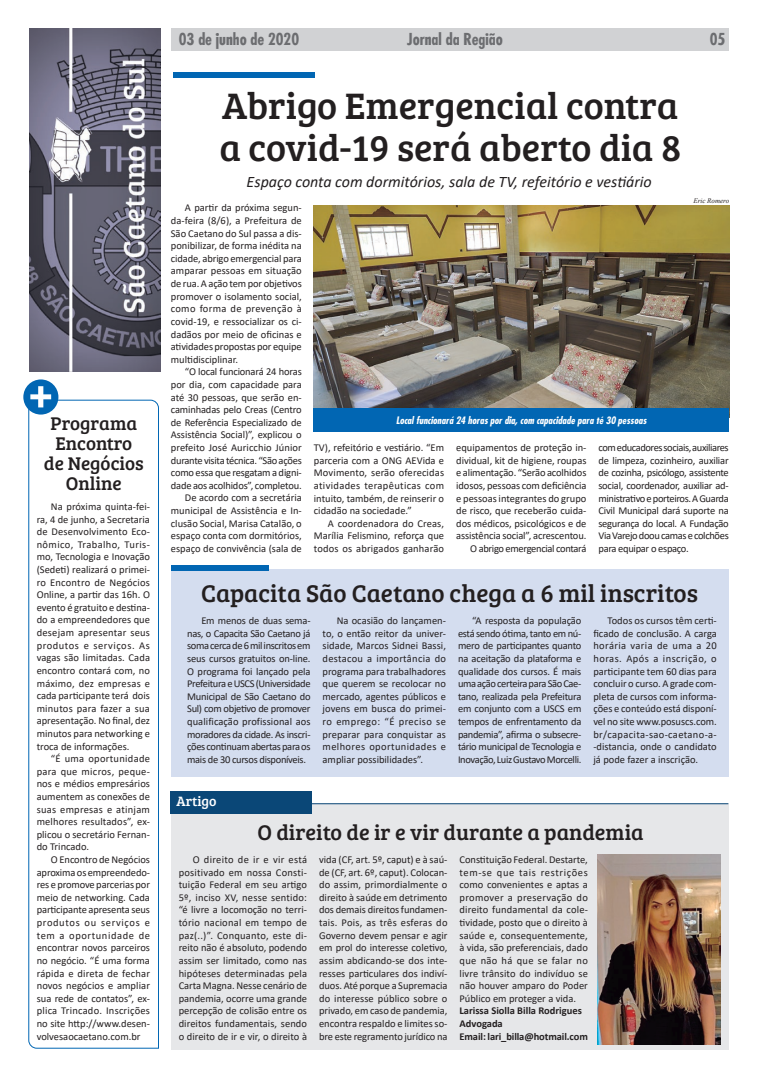
<style>
.page{position:relative;width:757px;height:1078px;background:#fff}
.page>*{position:absolute;margin:0;border:0;box-sizing:border-box;transform-origin:0 0}
.Titulos_peq{font:50.7px "Bree Serif";color:#fff}
.Titulos{font:38px "Bree Serif";color:#231f20}
.Titulos_peq-2{font:25px "Bree Serif";color:#231f20}
.Titulos_peq-3{font:22px "Bree Serif";color:#231f20}
.rapidas{font:19px/20px "Bree Serif";color:#231f20;text-align:center}
.Subtitulos{font:italic 16px "Calibri";color:#231f20}
.Texto{font:700 condensed 16px "Futura";color:#6c6d70}
.Texto-2{font:14px "Bree Serif";color:#fff}
.Texto-3{font:10.5px/12.6px "Calibri";color:#231f20;text-align:justify}
.Texto-4{font:700 10.5px "Calibri";color:#231f20}
.Texto-5{font:10.5px "Calibri";letter-spacing:-.03em;color:#231f20}
.Legendas_novas{font:italic 700 condensed 10px "Futura";color:#fff}
.Crédito{font:italic 7px "Times New Roman";color:#231f20}
</style>
<div class="page">
<div style="left:171px;top:569px;width:558px;height:208px;background:#d4ddef"></div>
<div style="left:171px;top:565px;width:97px;height:6px;background:#0166b3"></div>
<div style="left:171px;top:28px;width:558px;height:23px;background:#d1d2d4"></div>
<svg style="left:28px;top:399px;width:131px;height:649px"></svg>
<div style="left:23px;top:379px;width:35px;height:35px;background:#0166b3;border-radius:50%"></div>
<div style="left:173px;top:72px;width:142px;height:5px;background:#0166b3"></div>
<img style="left:30px;top:28px;width:131px;height:343px">
<img style="left:314px;top:205px;width:415px;height:203px">
<div style="left:313px;top:408px;width:416px;height:23px;background:#0166b3"></div>
<div style="left:171px;top:803px;width:558px;height:246px;background:#e6e7e9"></div>
<hr style="left:292px;top:803px;width:436px;height:1px;background:#0a4777">
<div style="left:171px;top:791px;width:141px;height:22px;background:#0a4777"></div>
<img style="left:598px;top:854px;width:122px;height:190px">
<p class="Titulos_peq" style="left:27px;top:358px;width:29px">+</p>
<p class="rapidas" style="left:44px;top:413px;width:101px">Programa<br>Encontro de Negócios<br>Online</p>
<p class="Texto-3" style="left:37px;top:500px;width:115px;text-indent:14px">Na próxima quinta-fei&shy;ra, 4 de junho, a Secretaria de Desenvolvimento Eco&shy;nômico, Trabalho, Turis&shy;mo, Tecnologia e Inovação (Sedeti) realizará o primei&shy;ro Encontro de Negócios Online, a partir das 16h. O evento é gratuito e destina&shy;do a empreendedores que desejam apresentar seus produtos e serviços. As vagas são limitadas. Cada encontro contará com, no máximo, dez empresas e cada participante terá dois minutos para fazer a sua apresentação. No final, dez minutos para networking e troca de informações.</p>
<p class="Texto-3" style="left:37px;top:752px;width:115px;text-indent:14px">“É uma oportunidade para que micros, peque&shy;nos e médios empresários aumentem as conexões de suas empresas e atinjam melhores resultados”, ex&shy;plicou o secretário Fernan&shy;do Trincado.</p>
<p class="Texto-3" style="left:37px;top:852px;width:115px;text-indent:14px">O Encontro de Negócios aproxima os empreendedo&shy;res e promove parcerias por meio de networking. Cada participante apresenta seus produtos ou serviços e tem a oportunidade de encontrar novos parceiros no negócio. “É uma forma rápida e direta de fechar novos negócios e ampliar sua rede de contatos”, ex&shy;plica Trincado. Inscrições no site http://www.desen&shy;volvesaocaetano.com.br</p>
<p class="Texto" style="left:179px;top:29px;width:122px">03 de junho de 2020</p>
<p class="Texto" style="left:407px;top:29px;width:97px">Jornal da Região</p>
<p class="Texto" style="left:710px;top:29px;width:17px">05</p>
<p class="Titulos" style="left:222px;top:78px;width:458px">Abrigo Emergencial contra</p>
<p class="Titulos" style="left:219px;top:120px;width:464px">a covid-19 será aberto dia 8</p>
<p class="Subtitulos" style="left:247px;top:171px;width:407px">Espaço conta com dormitórios, sala de TV, refeitório e vestiário</p>
<p class="Texto-3" style="left:171px;top:201px;width:132px;text-indent:14px">A partir da próxima segun&shy;da-feira (8/6), a Prefeitura de São Caetano do Sul passa a dis&shy;ponibilizar, de forma inédita na cidade, abrigo emergencial para amparar pessoas em situação de rua. A ação tem por objetivos promover o isolamento social, como forma de prevenção à covid-19, e ressocializar os ci&shy;dadãos por meio de oficinas e atividades propostas por equipe multidisciplinar.</p>
<p class="Texto-3" style="left:171px;top:365px;width:132px;text-indent:14px">“O local funcionará 24 horas por dia, com capacidade para até 30 pessoas, que serão en&shy;caminhadas pelo Creas (Centro de Referência Especializado de Assistência Social)”, explicou o prefeito José Auricchio Júnior durante visita técnica. “São ações como essa que resgatam a digni&shy;dade aos acolhidos”, completou.</p>
<p class="Texto-3" style="left:171px;top:491px;width:132px;text-indent:14px">De acordo com a secretária municipal de Assistência e In&shy;clusão Social, Marisa Catalão, o espaço conta com dormitórios, espaço de convivência (sala de</p>
<p class="Crédito" style="left:693px;top:196px;width:37px">Eric Romero</p>
<p class="Legendas_novas" style="left:396px;top:413px;width:252px">Local funcionará 24 horas por dia, com capacidade para té 30 pessoas</p>
<p class="Texto-3" style="left:314px;top:441px;width:132px">TV), refeitório e vestiário. “Em parceria com a ONG AEVida e Movimento, serão oferecidas atividades terapêuticas com intuito, também, de reinserir o cidadão na sociedade.”</p>
<p class="Texto-3" style="left:314px;top:516px;width:132px;text-indent:14px">A coordenadora do Creas, Marília Felismino, reforça que todos os abrigados ganharão</p>
<p class="Texto-3" style="left:456px;top:441px;width:132px">equipamentos de proteção in&shy;dividual, kit de higiene, roupas e alimentação. “Serão acolhidos idosos, pessoas com deficiência e pessoas integrantes do grupo de risco, que receberão cuida&shy;dos médicos, psicológicos e de assistência social”, acrescentou.</p>
<p class="Texto-5" style="left:470px;top:541px;width:118px">O abrigo emergencial contará</p>
<p class="Texto-3" style="left:598px;top:441px;width:132px">com educadores sociais, auxiliares de limpeza, cozinheiro, auxiliar de cozinha, psicólogo, assistente social, coordenador, auxiliar ad&shy;ministrativo e porteiros. A Guarda Civil Municipal dará suporte na segurança do local. A Fundação Via Varejo doou camas e colchões para equipar o espaço.</p>
<p class="Titulos_peq-2" style="left:201px;top:575px;width:498px">Capacita São Caetano chega a 6 mil inscritos</p>
<p class="Texto-3" style="left:187px;top:614px;width:125px;text-indent:14px">Em menos de duas sema&shy;nas, o Capacita São Caetano já soma cerca de 6 mil inscritos em seus cursos gratuitos on-line.<br>O programa foi lançado pela Prefeitura e USCS (Universidade Municipal de São Caetano do Sul) com objetivo de promover qualificação profissional aos moradores da cidade. As inscri&shy;ções continuam abertas para os mais de 30 cursos disponíveis.</p>
<p class="Texto-3" style="left:323px;top:614px;width:125px;text-indent:14px">Na ocasião do lançamen&shy;to, o então reitor da univer&shy;sidade, Marcos Sidnei Bassi, destacou a importância do programa para trabalhadores que querem se recolocar no mercado, agentes públicos e jovens em busca do primei&shy;ro emprego: “É preciso se preparar para conquistar as melhores oportunidades e ampliar possibilidades”.</p>
<p class="Texto-3" style="left:458px;top:614px;width:125px;text-indent:14px">“A resposta da população está sendo ótima, tanto em nú&shy;mero de participantes quanto na aceitação da plataforma e qualidade dos cursos. É mais uma ação certeira para São Cae&shy;tano, realizada pela Prefeitura em conjunto com a USCS em tempos de enfrentamento da pandemia”, afirma o subsecre&shy;tário municipal de Tecnologia e Inovação, Luiz Gustavo Morcelli.</p>
<p class="Texto-3" style="left:593px;top:614px;width:125px;text-indent:14px">Todos os cursos têm certi&shy;ficado de conclusão. A carga horária varia de uma a 20 horas. Após a inscrição, o participante tem 60 dias para concluir o curso. A grade com&shy;pleta de cursos com informa&shy;ções e conteúdo está disponí&shy;vel no site www.posuscs.com. br/capacita-sao-caetano-a--distancia, onde o candidato já pode fazer a inscrição.</p>
<p class="Texto-2" style="left:176px;top:791px;width:42px">Artigo</p>
<p class="Titulos_peq-3" style="left:257px;top:815px;width:388px">O direito de ir e vir durante a pandemia</p>
<p class="Texto-3" style="left:179px;top:852px;width:130px;text-indent:14px">O direito de ir e vir está positivado em nossa Consti&shy;tuição Federal em seu artigo 5º, inciso XV, nesse sentido: “é livre a locomoção no terri&shy;tório nacional em tempo de paz(..)”. Conquanto, este di&shy;reito não é absoluto, podendo assim ser limitado, como nas hipóteses determinadas pela Carta Magna. Nesse cenário de pandemia, ocorre uma grande percepção de colisão entre os direitos fundamentais, sendo o direito de ir e vir, o direito à</p>
<p class="Texto-3" style="left:319px;top:852px;width:130px">vida (CF, art. 5º, caput) e à saú&shy;de (CF, art. 6º, caput). Colocan&shy;do assim, primordialmente o direito à saúde em detrimento dos demais direitos fundamen&shy;tais. Pois, as três esferas do Governo devem pensar e agir em prol do interesse coletivo, assim abdicando-se dos inte&shy;resses particulares dos indiví&shy;duos. Até porque a Supremacia do interesse público sobre o privado, em caso de pandemia, encontra respaldo e limites so&shy;bre este regramento jurídico na</p>
<p class="Texto-3" style="left:459px;top:852px;width:130px">Constituição Federal. Destarte, tem-se que tais restrições como convenientes e aptas a promover a preservação do direito fundamental da cole&shy;tividade, posto que o direito à saúde e, consequentemente, à vida, são preferenciais, dado que não há que se falar no livre trânsito do indivíduo se não houver amparo do Poder Público em proteger a vida.</p>
<p class="Texto-4" style="left:459px;top:1003px;width:124px">Larissa Siolla Billa Rodrigues</p>
<p class="Texto-4" style="left:459px;top:1015px;width:45px">Advogada</p>
<p class="Texto-4" style="left:459px;top:1028px;width:130px">Email: lari_billa@hotmail.com</p>
</div>
